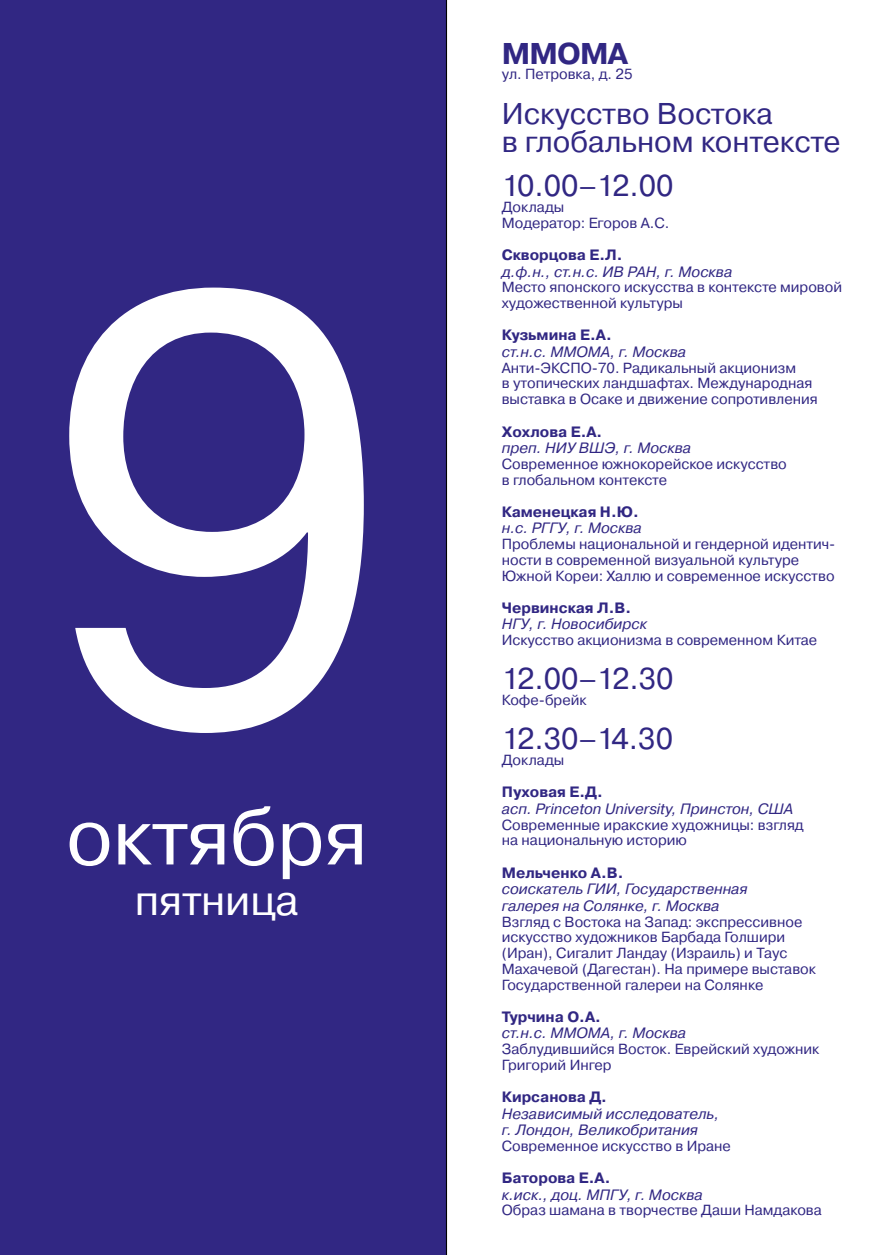
<style>
.page{position:relative;width:893px;height:1255px;background:#fff}
.page>*{position:absolute;margin:0;border:0;box-sizing:border-box;transform-origin:0 0}
.t1{font:600px "Pragmatica";color:#fff}
.t2{font:79.35px "Pragmatica";color:#fff}
.t3{font:42.3px "Pragmatica";color:#fff}
.t4{font:30px/28.5px "Pragmatica";color:#312783}
.t5{font:700 30px "Pragmatica";color:#312783}
.t6{font:italic 15px/16.5px "Pragmatica";color:#312783}
.t7{font:700 15px "Pragmatica";color:#312783}
.t8{font:14.7px/15.8px "Pragmatica";color:#312783}
</style>
<div class="page">
<div style="left:0;top:0;width:446px;height:1254px;background:#312783"></div>
<hr style="left:446px;top:0;width:1px;height:1254px;background:#000">
<h1 class="t1" style="left:43px;top:144px;width:350px">9</h1>
<h2 class="t2" style="left:66px;top:788px;width:303px">октября</h2>
<h3 class="t3" style="left:135px;top:874px;width:166px">пятница</h3>
<h3 class="t5" style="left:502px;top:34px;width:103px">ММОМА</h3>
<p class="t8" style="left:502px;top:67px;width:132px">ул. Петровка, д. 25</p>
<h3 class="t4" style="left:502px;top:100px;width:340px">И скусство Востока<br>в глобальном контексте</h3>
<h3 class="t4" style="left:502px;top:172px;width:173px">10.00–12.00</h3>
<p class="t8" style="left:502px;top:199px;width:169px">Доклады<br>Модератор: Егоров А.С.</p>
<p class="t7" style="left:502px;top:245px;width:122px">Скворцова Е.Л.</p>
<p class="t6" style="left:502px;top:263px;width:232px">д.ф.н., ст.н.с. ИВ РАН, г. Москва</p>
<p class="t8" style="left:502px;top:280px;width:342px">М есто японского искусства в контексте мировой художественной культуры</p>
<p class="t7" style="left:502px;top:325px;width:111px">Кузьмина Е.А.</p>
<p class="t6" style="left:502px;top:344px;width:186px">ст.н.с. ММОМА, г. Москва</p>
<p class="t8" style="left:502px;top:360px;width:317px">Анти-ЭКСПО-70. Радикальный акционизм<br>в утопических ландшафтах. М еждународная выставка в Осаке и движение сопротивления</p>
<p class="t7" style="left:502px;top:421px;width:102px">Хохлова Е.А.</p>
<p class="t6" style="left:502px;top:440px;width:191px">преп. НИУ ВШЭ, г. Москва</p>
<p class="t8" style="left:502px;top:456px;width:286px">Современное южнокорейское искусство в глобальном контексте</p>
<p class="t7" style="left:502px;top:502px;width:138px">Каменецкая Н.Ю.</p>
<p class="t6" style="left:502px;top:520px;width:142px">н.с. РГГУ, г. Москва</p>
<p class="t8" style="left:502px;top:536px;width:335px">П роблемы национальной и гендерной идентич&shy;ности в современной визуальной культуре<br>Южной Кореи: Халлю и современное искусство</p>
<p class="t7" style="left:502px;top:598px;width:131px">Червинская Л.В.</p>
<p class="t6" style="left:502px;top:616px;width:147px">НГУ, г. Новосибирск</p>
<p class="t8" style="left:502px;top:632px;width:317px">Искусство акционизма в современном Китае</p>
<h3 class="t4" style="left:502px;top:665px;width:173px">12.00–12.30</h3>
<p class="t8" style="left:502px;top:692px;width:86px">Кофе-брейк</p>
<h3 class="t4" style="left:502px;top:725px;width:173px">12.30–14.30</h3>
<p class="t8" style="left:502px;top:752px;width:64px">Доклады</p>
<p class="t7" style="left:502px;top:782px;width:103px">Пуховая Е.Д.</p>
<p class="t6" style="left:502px;top:800px;width:293px">асп. Princeton University, Принстон, США</p>
<p class="t8" style="left:502px;top:817px;width:303px">Современные иракские художницы: взгляд на национальную историю</p>
<p class="t7" style="left:502px;top:862px;width:123px">Мельченко А.В.</p>
<p class="t6" style="left:502px;top:881px;width:247px">соискатель ГИИ, Государственная галерея на Солянке, г. Москва</p>
<p class="t8" style="left:502px;top:913px;width:316px">Взгляд с Востока на Запад: экспрессивное искусство художников Барбада Голшири<br>(И ран), Сигалит Ландау (Израиль) и Таус Махачевой (Дагестан). На примере выставок Государственной галереи на Солянке</p>
<p class="t7" style="left:502px;top:1006px;width:101px">Турчина О.А.</p>
<p class="t6" style="left:502px;top:1025px;width:186px">ст.н.с. ММОМА, г. Москва</p>
<p class="t8" style="left:502px;top:1041px;width:319px">Заблудившийся Восток. Еврейский художник<br>Григорий И нгер</p>
<p class="t7" style="left:502px;top:1087px;width:107px">Кирсанова Д.</p>
<p class="t6" style="left:502px;top:1105px;width:219px">Независимый исследователь, г. Лондон, Великобритания</p>
<p class="t8" style="left:502px;top:1138px;width:231px">Современное искусство в И ране</p>
<p class="t7" style="left:502px;top:1168px;width:110px">Баторова Е.А.</p>
<p class="t6" style="left:502px;top:1186px;width:203px">к.иск., доц. МПГУ, г. Москва</p>
<p class="t8" style="left:502px;top:1202px;width:322px">Образ шамана в творчестве Даши Н амдакова</p>
</div>
